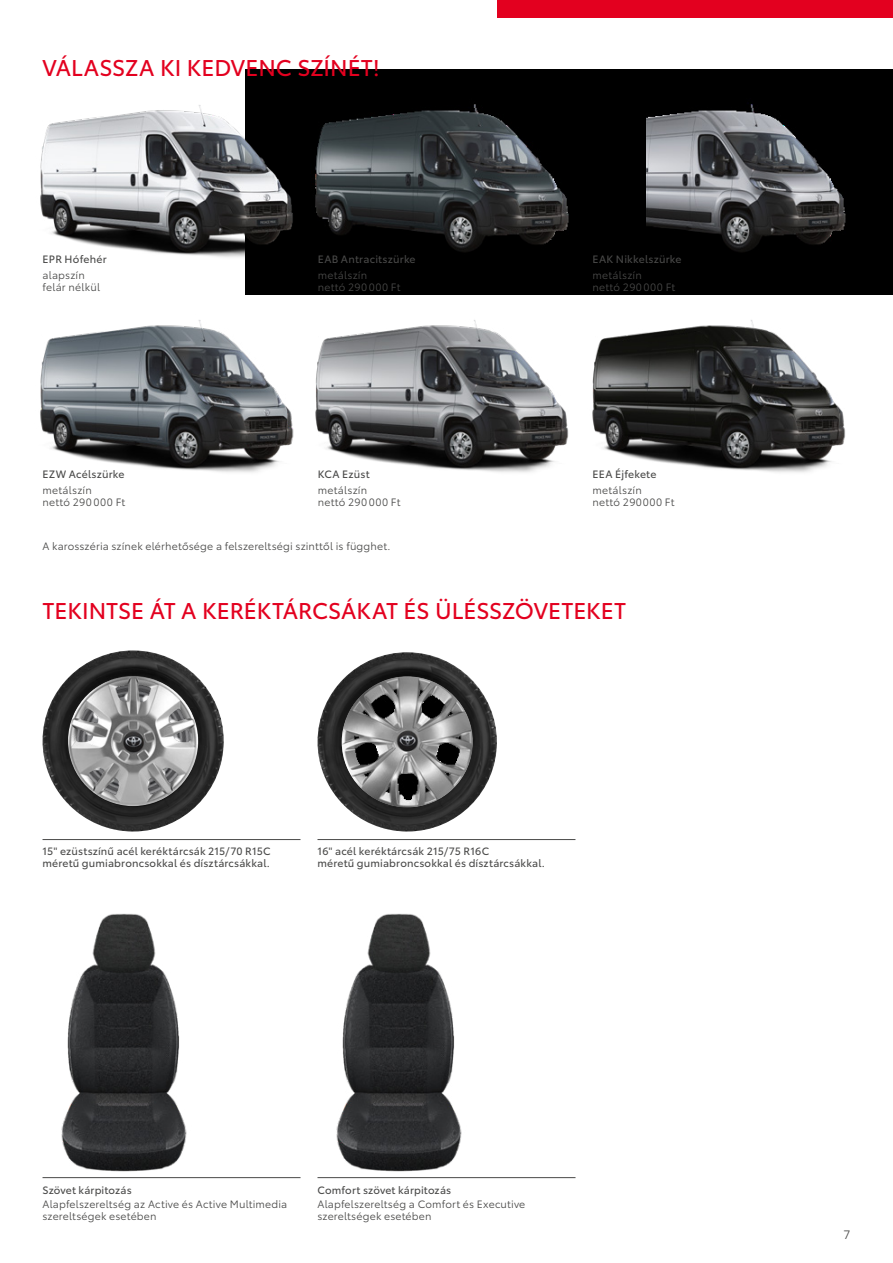
<style>
.page{position:relative;width:893px;height:1263px;background:#fff}
.page>*{position:absolute;margin:0;border:0;box-sizing:border-box;transform-origin:0 0}
.t1{font:22.5px "Toyota Type";letter-spacing:-.005em;color:#e3001f}
.t2{font:12px "Toyota Type";color:#494948}
.t3{font:10.5px/12.1px "Toyota Type";letter-spacing:.02em;color:#494948}
.t4{font:10.5px/11.9px "Toyota Type";letter-spacing:.015em;color:#494948}
</style>
<div class="page">
<img style="left:645px;top:70px;width:248px;height:215px">
<img style="left:370px;top:70px;width:275px;height:214px">
<img style="left:645px;top:285px;width:248px;height:188px">
<img style="left:61px;top:914px;width:126px;height:258px">
<img style="left:336px;top:914px;width:126px;height:258px">
<img style="left:43px;top:650px;width:181px;height:181px;border-radius:91px">
<img style="left:63px;top:678px;width:140px;height:133px">
<img style="left:68px;top:676px;width:130px;height:130px">
<img style="left:317px;top:652px;width:180px;height:180px;border-radius:90px">
<img style="left:336px;top:677px;width:142px;height:136px">
<img style="left:342px;top:676px;width:131px;height:131px;border-radius:66px">
<img style="left:40px;top:70px;width:330px;height:214px">
<img style="left:370px;top:284px;width:275px;height:189px">
<img style="left:40px;top:284px;width:330px;height:189px">
<div style="left:497px;top:0;width:396px;height:17px;background:#e3001f"></div>
<hr style="left:317px;top:1177px;width:258px;height:1px;background:#494948">
<hr style="left:43px;top:839px;width:257px;height:1px;background:#494948">
<hr style="left:317px;top:839px;width:258px;height:1px;background:#494948">
<hr style="left:43px;top:1177px;width:258px;height:1px;background:#494948">
<h1 class="t1" style="left:43px;top:51px;width:339px">VÁLASSZA KI KEDVENC SZÍNÉT!</h1>
<p class="t4" style="left:43px;top:252px;width:66px">EPR Hófehér</p>
<p class="t3" style="left:43px;top:268px;width:59px">alapszín felár nélkül</p>
<p class="t4" style="left:43px;top:468px;width:84px">EZW Acélszürke</p>
<p class="t3" style="left:43px;top:483px;width:84px">metálszín<br>nettó 290000 Ft</p>
<p class="t4" style="left:318px;top:252px;width:99px">EAB Antracitszürke</p>
<p class="t3" style="left:318px;top:268px;width:84px">metálszín<br>nettó 290000 Ft</p>
<p class="t4" style="left:318px;top:468px;width:53px">KCA Ezüst</p>
<p class="t3" style="left:318px;top:483px;width:84px">metálszín<br>nettó 290000 Ft</p>
<p class="t3" style="left:43px;top:539px;width:349px">A karosszéria színek elérhetősége a felszereltségi szinttől is függhet.</p>
<p class="t4" style="left:592px;top:252px;width:91px">EAK Nikkelszürke</p>
<p class="t3" style="left:592px;top:268px;width:84px">metálszín<br>nettó 290000 Ft</p>
<p class="t4" style="left:592px;top:468px;width:65px">EEA Éjfekete</p>
<p class="t3" style="left:592px;top:483px;width:84px">metálszín<br>nettó 290000 Ft</p>
<h1 class="t1" style="left:43px;top:594px;width:585px">TEKINTSE ÁT A KERÉKTÁRCSÁKAT ÉS ÜLÉSSZÖVETEKET</h1>
<p class="t4" style="left:43px;top:845px;width:230px">15" ezüstszínű acél keréktárcsák 215/70 R15C méretű gumiabroncsokkal és dísztárcsákkal.</p>
<p class="t4" style="left:317px;top:845px;width:229px">16" acél keréktárcsák 215/75 R16C<br>méretű gumiabroncsokkal és dísztárcsákkal.</p>
<p class="t4" style="left:43px;top:1183px;width:91px">Szövet kárpitozás</p>
<p class="t3" style="left:43px;top:1198px;width:246px">Alapfelszereltség az Active és Active Multimedia szereltségek esetében</p>
<p class="t4" style="left:317px;top:1183px;width:135px">Comfort szövet kárpitozás</p>
<p class="t3" style="left:317px;top:1198px;width:209px">Alapfelszereltség a Comfort és Executive szereltségek esetében</p>
<p class="t2" style="left:843px;top:1226px;width:8px">7</p>
</div>
